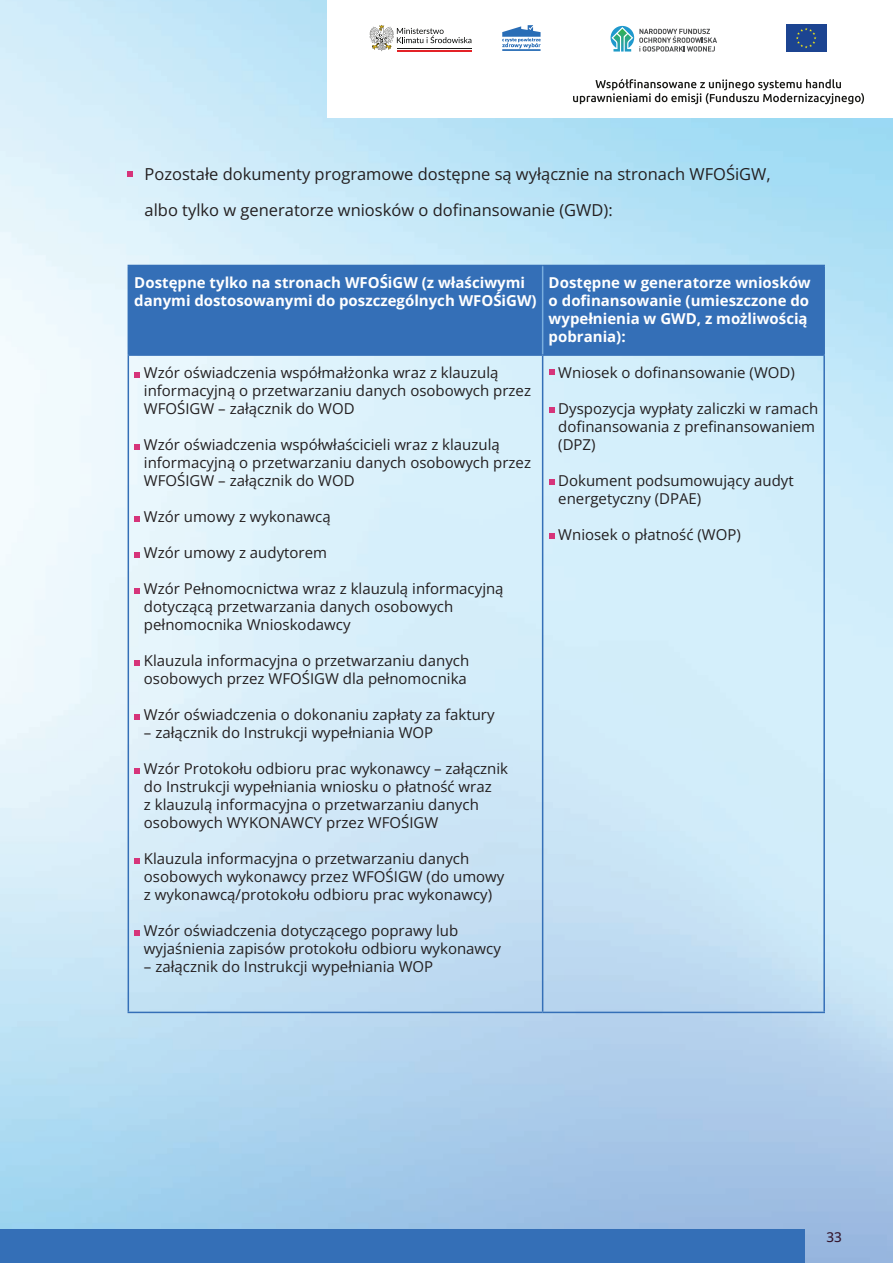
<style>
.page{position:relative;width:893px;height:1263px;background:#fff}
.page>*{position:absolute;margin:0;border:0;box-sizing:border-box;transform-origin:0 0}
.t1{font:16.5px/36px "Open Sans";color:#231f20}
.t2{font:15px/18px "Open Sans";color:#231f20}
.t3{font:700 15px/18px "Open Sans";color:#fff}
.t4{font:500 13.5px "Open Sans";color:#34162d}
</style>
<div class="page">
<img style="left:0;top:0;width:893px;height:1263px">
<div style="left:328px;top:0;width:565px;height:118px;background:#fff"></div>
<svg style="left:369px;top:25px;width:102px;height:26px"></svg>
<svg style="left:502px;top:25px;width:39px;height:26px"></svg>
<svg style="left:573px;top:79px;width:291px;height:25px"></svg>
<svg style="left:610px;top:26px;width:107px;height:26px"></svg>
<div style="left:786px;top:24px;width:40px;height:28px;background:#1c4491"></div>
<svg style="left:796px;top:28px;width:20px;height:20px"></svg>
<div style="left:0;top:1229px;width:805px;height:34px;background:#346fb7"></div>
<svg style="left:128px;top:171px;width:5px;height:6px"></svg>
<div style="left:129px;top:266px;width:694px;height:88px;background:#346fb7"></div>
<hr style="left:128px;top:265px;width:415px;height:1px;background:#346fb7">
<hr style="left:128px;top:266px;width:1px;height:88px;background:#346fb7">
<hr style="left:543px;top:265px;width:282px;height:1px;background:#346fb7">
<hr style="left:823px;top:266px;width:2px;height:88px;background:#346fb7">
<hr style="left:128px;top:354px;width:415px;height:2px;background:#346fb7">
<hr style="left:128px;top:356px;width:1px;height:656px;background:#346fb7">
<hr style="left:543px;top:354px;width:282px;height:2px;background:#346fb7">
<hr style="left:542px;top:356px;width:1px;height:656px;background:#346fb7">
<hr style="left:823px;top:356px;width:2px;height:656px;background:#346fb7">
<hr style="left:128px;top:1012px;width:415px;height:1px;background:#346fb7">
<hr style="left:543px;top:1012px;width:282px;height:1px;background:#346fb7">
<hr style="left:542px;top:266px;width:1px;height:88px;background:#79aede">
<svg style="left:134px;top:372px;width:6px;height:6px"></svg>
<svg style="left:134px;top:444px;width:6px;height:6px"></svg>
<svg style="left:134px;top:516px;width:6px;height:6px"></svg>
<svg style="left:134px;top:552px;width:6px;height:6px"></svg>
<svg style="left:134px;top:588px;width:6px;height:6px"></svg>
<svg style="left:134px;top:660px;width:6px;height:6px"></svg>
<svg style="left:134px;top:714px;width:6px;height:6px"></svg>
<svg style="left:134px;top:768px;width:6px;height:6px"></svg>
<svg style="left:134px;top:858px;width:6px;height:6px"></svg>
<svg style="left:134px;top:930px;width:6px;height:6px"></svg>
<svg style="left:549px;top:369px;width:5px;height:6px"></svg>
<svg style="left:549px;top:407px;width:5px;height:5px"></svg>
<svg style="left:549px;top:479px;width:5px;height:5px"></svg>
<svg style="left:549px;top:533px;width:5px;height:5px"></svg>
<p class="t1" style="left:145px;top:156px;width:628px">Pozostałe dokumenty programowe dostępne są wyłącznie na stronach WFOŚiGW, albo tylko w generatorze wniosków o dofinansowanie (GWD):</p>
<p class="t3" style="left:134px;top:273px;width:404px">Dostępne tylko na stronach WFOŚiGW (z właściwymi danymi dostosowanymi do poszczególnych WFOŚiGW)</p>
<p class="t3" style="left:549px;top:273px;width:264px">Dostępne w generatorze wniosków o dofinansowanie (umieszczone do wypełnienia w GWD, z możliwością pobrania):</p>
<p class="t2" style="left:144px;top:363px;width:389px">Wzór oświadczenia współmałżonka wraz z klauzulą informacyjną o przetwarzaniu danych osobowych przez<br>WFOŚIGW – załącznik do WOD</p>
<p class="t2" style="left:144px;top:435px;width:389px">Wzór oświadczenia współwłaścicieli wraz z klauzulą informacyjną o przetwarzaniu danych osobowych przez<br>WFOŚIGW – załącznik do WOD</p>
<p class="t2" style="left:144px;top:507px;width:188px">Wzór umowy z wykonawcą</p>
<p class="t2" style="left:144px;top:543px;width:185px">Wzór umowy z audytorem</p>
<p class="t2" style="left:144px;top:579px;width:361px">Wzór Pełnomocnictwa wraz z klauzulą informacyjną dotyczącą przetwarzania danych osobowych pełnomocnika Wnioskodawcy</p>
<p class="t2" style="left:144px;top:651px;width:327px">Klauzula informacyjna o przetwarzaniu danych osobowych przez WFOŚIGW dla pełnomocnika</p>
<p class="t2" style="left:144px;top:705px;width:352px">Wzór oświadczenia o dokonaniu zapłaty za faktury</p>
<p class="t2" style="left:144px;top:723px;width:291px">– załącznik do Instrukcji wypełniania WOP</p>
<p class="t2" style="left:144px;top:759px;width:366px">Wzór Protokołu odbioru prac wykonawcy – załącznik do Instrukcji wypełniania wniosku o płatność wraz<br>z klauzulą informacyjna o przetwarzaniu danych osobowych WYKONAWCY przez WFOŚIGW</p>
<p class="t2" style="left:144px;top:849px;width:362px">Klauzula informacyjna o przetwarzaniu danych osobowych wykonawcy przez WFOŚIGW (do umowy z wykonawcą/protokołu odbioru prac wykonawcy)</p>
<p class="t2" style="left:144px;top:921px;width:358px">Wzór oświadczenia dotyczącego poprawy lub wyjaśnienia zapisów protokołu odbioru wykonawcy</p>
<p class="t2" style="left:144px;top:957px;width:291px">– załącznik do Instrukcji wypełniania WOP</p>
<p class="t2" style="left:554px;top:363px;width:242px">!!Wniosek o dofinansowanie (WOD)</p>
<p class="t2" style="left:554px;top:399px;width:265px">!!Dyspozycja wypłaty zaliczki w ramach dofinansowania z prefinansowaniem (DPZ)</p>
<p class="t2" style="left:554px;top:471px;width:241px">!!Dokument podsumowujący audyt energetyczny (DPAE)</p>
<p class="t2" style="left:554px;top:525px;width:188px">!!Wniosek o płatność (WOP)</p>
<p class="t4" style="left:826px;top:1228px;width:17px">&amp;&amp;</p>
</div>
